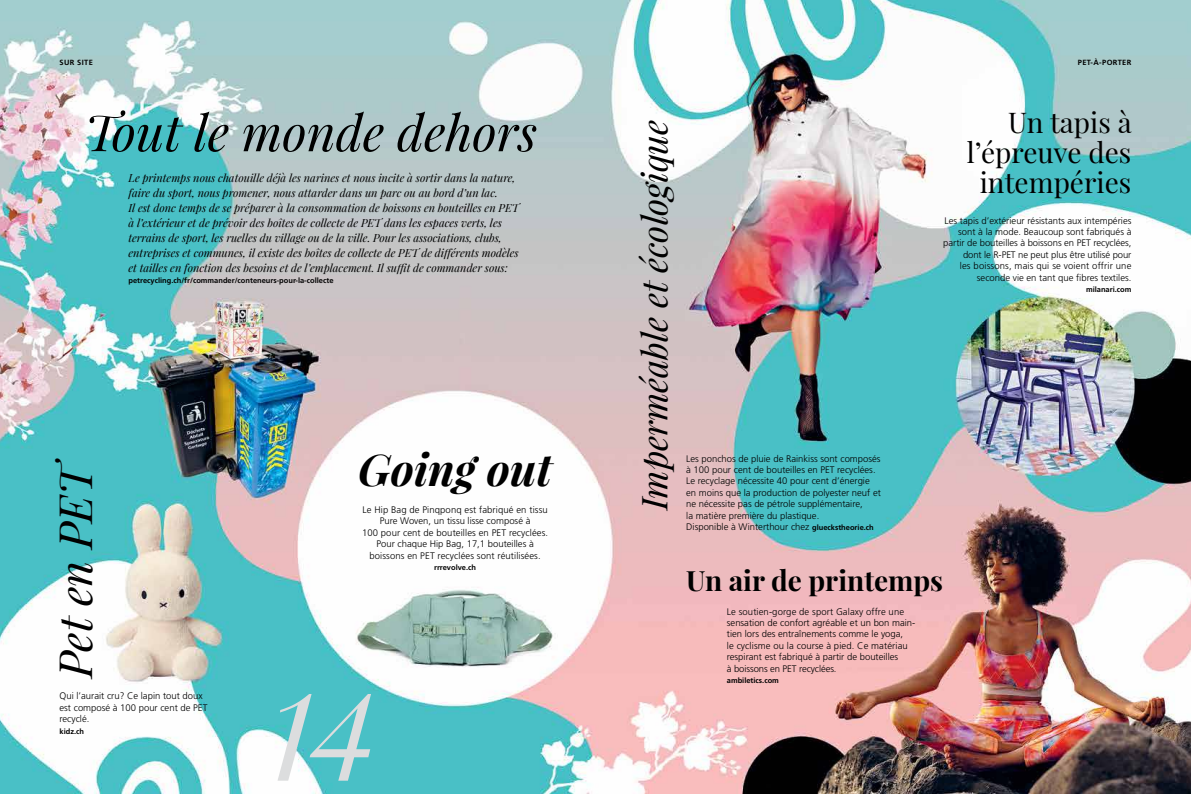
<style>
.page{position:relative;width:1191px;height:794px;background:#fff}
.page>*{position:absolute;margin:0;border:0;box-sizing:border-box;transform-origin:0 0}
.t1{font:italic 120px "Playfair Display";color:#dcddde}
.t2{font:italic 50px "Playfair Display";color:#000}
.t3{font:italic 45px "Playfair Display";color:#000}
.t4{font:italic 700 44px "Playfair Display";color:#000}
.t5{font:italic 35px "Playfair Display";color:#000}
.t6{font:28px/30px "Playfair Display";color:#000;text-align:right}
.t7{font:700 28px "Playfair Display";color:#000}
.t8{font:italic 11px/15px "Playfair Display";color:#000}
.t9{font:300 9.5px/11.4px "Frutiger";color:#000}
.t10{font:700 7.5px "Frutiger";color:#000}
.s1{font-weight:700;font-size:7.5px}
</style>
<div class="page">
<img style="left:0;top:0;width:1191px;height:794px">
<p class="t10" style="left:60px;top:58px;width:27px">SUR SITE</p>
<h2 class="t2" style="left:85px;top:99px;width:454px">Tout le monde dehors</h2>
<p class="t8" style="left:129px;top:170px;width:392px">Le printemps nous chatouille déjà les narines et nous incite à sortir dans la nature, faire du sport, nous promener, nous attarder dans un parc ou au bord d’un lac.<br>Il est donc temps de se préparer à la consommation de boissons en bouteilles en PET à l’extérieur et de prévoir des boîtes de collecte de PET dans les espaces verts, les terrains de sport, les ruelles du village ou de la ville. Pour les associations, clubs, entreprises et communes, il existe des boîtes de collecte de PET de différents modèles et tailles en fonction des besoins et de l’emplacement. Il suffit de commander sous:</p>
<p class="t10" style="left:129px;top:276px;width:206px">petrecycling.ch/fr/commander/conteneurs-pour-la-collecte</p>
<h3 class="t3" style="left:45px;top:677px;width:221px;rotate:-90deg">Pet en PET</h3>
<h3 class="t4" style="left:358px;top:439px;width:195px">Going out</h3>
<p class="t9" style="left:362px;top:504px;width:188px;text-align:center">Le Hip Bag de Pinqponq est fabriqué en tissu Pure Woven, un tissu lisse composé à<br>100 pour cent de bouteilles en PET recyclées.<br>Pour chaque Hip Bag, 17,1 bouteilles à boissons en PET recyclées sont réutilisées.</p>
<p class="t10" style="left:434px;top:563px;width:43px">rrrevolve.ch</p>
<p class="t9" style="left:60px;top:690px;width:149px">Qui l’aurait cru? Ce lapin tout doux est composé à 100 pour cent de PET recyclé.</p>
<p class="t10" style="left:60px;top:726px;width:26px">kidz.ch</p>
<h1 class="t1" style="left:269px;top:655px;width:108px">14</h1>
<p class="t10" style="left:1077px;top:58px;width:53px">PET-à-porter</p>
<h3 class="t5" style="left:631px;top:510px;width:392px;rotate:-90deg">Imperméable et écologique</h3>
<p class="t9" style="left:686px;top:452px;width:196px">Les ponchos de pluie de Rainkiss sont composés à 100 pour cent de bouteilles en PET recyclées.<br>Le recyclage nécessite 40 pour cent d’énergie en moins que la production de polyester neuf et ne nécessite pas de pétrole supplémentaire,<br>la matière première du plastique.<br>Disponible à Winterthour chez <span class="s1">glueckstheorie.ch</span></p>
<h3 class="t6" style="left:967px;top:107px;width:166px">Un tapis à l’épreuve des intempéries</h3>
<p class="t9" style="left:943px;top:215px;width:190px;text-align:right">Les tapis d’extérieur résistants aux intempéries sont à la mode. Beaucoup sont fabriqués à partir de bouteilles à boissons en PET recyclées, dont le R-PET ne peut plus être utilisé pour<br>les boissons, mais qui se voient offrir une seconde vie en tant que fibres textiles.</p>
<p class="t10" style="left:1086px;top:285px;width:47px">milanari.com</p>
<h3 class="t7" style="left:686px;top:563px;width:258px">Un air de printemps</h3>
<p class="t9" style="left:727px;top:605px;width:190px">Le soutien-gorge de sport Galaxy offre une sensation de confort agréable et un bon main&shy;tien lors des entraînements comme le yoga,<br>le cyclisme ou la course à pied. Ce matériau respirant est fabriqué à partir de bouteilles<br>à boissons en PET recyclées.</p>
<p class="t10" style="left:727px;top:676px;width:54px">ambiletics.com</p>
</div>
